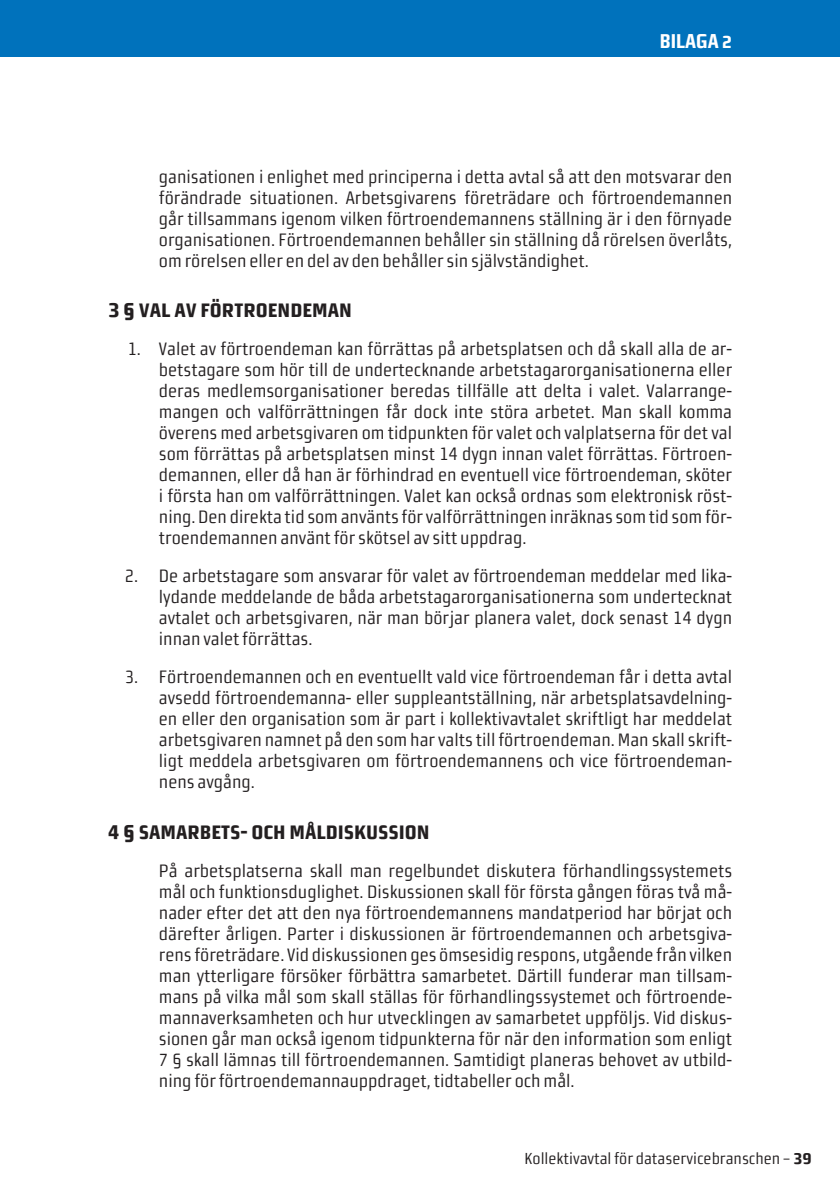
<style>
.page{position:relative;width:840px;height:1191px;background:#fff}
.page>*{position:absolute;margin:0;border:0;box-sizing:border-box;transform-origin:0 0}
.t1{font:700 23px "Morgan Sn Cn Caps";color:#231f20}
.t2{font:700 20px "Morgan Sn Cn Office";color:#fff}
.t3{font:18px/21px "Morgan Sn Cn Lining";color:#231f20;text-align:justify}
.t4{font:16px "Morgan Sn Cn Lining";color:#231f20}
.s1{font-family:"Morgan Sn Cn Caps";font-weight:700;font-size:18px}
</style>
<div class="page">
<div style="left:0;top:0;width:839px;height:57px;background:#0072bc"></div>
<p class="t2" style="left:659px;top:29px;width:74px">BILAGA 2</p>
<p class="t3" style="left:159px;top:166px;width:574px">ganisationen i enlighet med principerna i detta avtal så att den motsvarar den förändrade situationen. Arbetsgivarens företrädare och förtroendemannen går tillsammans igenom vilken förtroendemannens ställning är i den förnyade organisationen. Förtroendemannen behåller sin ställning då rörelsen överlåts, om rörelsen eller en del av den behåller sin självständighet.</p>
<p class="t1" style="left:108px;top:298px;width:245px">3 § VAL AV FÖRTROENDEMAN</p>
<p class="t3" style="left:159px;top:338px;width:574px;text-indent:-31px">1. Valet av förtroendeman kan förrättas på arbetsplatsen och då skall alla de ar&shy;betstagare som hör till de undertecknande arbetstagarorganisationerna eller deras medlemsorganisationer beredas tillfälle att delta i valet. Valarrange&shy;mangen och valförrättningen får dock inte störa arbetet. Man skall komma överens med arbetsgivaren om tidpunkten för valet och valplatserna för det val som förrättas på arbetsplatsen minst 14 dygn innan valet förrättas. Förtroen&shy;demannen, eller då han är förhindrad en eventuell vice förtroendeman, sköter i första han om valförrättningen. Valet kan också ordnas som elektronisk röst&shy;ning. Den direkta tid som använts för valförrättningen inräknas som tid som för&shy;troendemannen använt för skötsel av sitt uppdrag.</p>
<p class="t3" style="left:159px;top:565px;width:574px;text-indent:-34px">2. De arbetstagare som ansvarar för valet av förtroendeman meddelar med lika&shy;lydande meddelande de båda arbetstagarorganisationerna som undertecknat avtalet och arbetsgivaren, när man börjar planera valet, dock senast 14 dygn innan valet förrättas.</p>
<p class="t3" style="left:159px;top:666px;width:574px;text-indent:-34px">3. Förtroendemannen och en eventuellt vald vice förtroendeman får i detta avtal avsedd förtroendemanna- eller suppleantställning, när arbetsplatsavdelning&shy;en eller den organisation som är part i kollektivavtalet skriftligt har meddelat arbetsgivaren namnet på den som har valts till förtroendeman. Man skall skrift&shy;ligt meddela arbetsgivaren om förtroendemannens och vice förtroendeman&shy;nens avgång.</p>
<p class="t1" style="left:108px;top:819px;width:323px">4 § SAMARBETS- OCH MÅLDISKUSSION</p>
<p class="t3" style="left:159px;top:859px;width:574px">På arbetsplatserna skall man regelbundet diskutera förhandlingssystemets mål och funktionsduglighet. Diskussionen skall för första gången föras två må&shy;nader efter det att den nya förtroendemannens mandatperiod har börjat och därefter årligen. Parter i diskussionen är förtroendemannen och arbetsgiva&shy;rens företrädare. Vid diskussionen ges ömsesidig respons, utgående från vilken man ytterligare försöker förbättra samarbetet. Därtill funderar man tillsam&shy;mans på vilka mål som skall ställas för förhandlingssystemet och förtroende&shy;mannaverksamheten och hur utvecklingen av samarbetet uppföljs. Vid diskus&shy;sionen går man också igenom tidpunkterna för när den information som enligt 7 § skall lämnas till förtroendemannen. Samtidigt planeras behovet av utbild&shy;ning för förtroendemannauppdraget, tidtabeller och mål.</p>
<p class="t4" style="left:524px;top:1149px;width:288px">Kollektivavtal för dataservicebranschen – <span class="s1">39</span></p>
</div>
